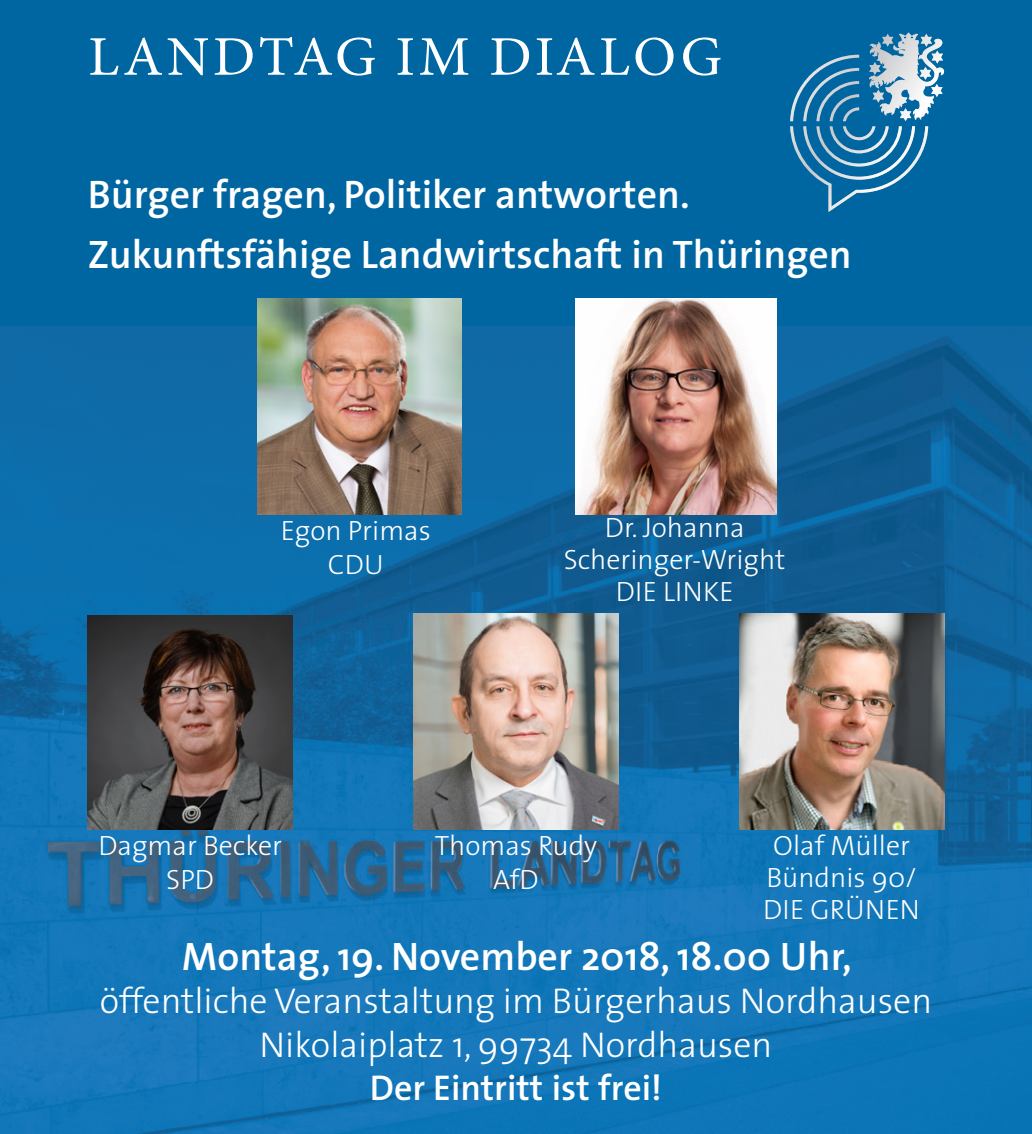
<style>
.page{position:relative;width:1032px;height:1134px;background:#0066a1}
.page>*{position:absolute;margin:0;border:0;box-sizing:border-box;transform-origin:0 0}
.t1{font:56px "Minion Pro";letter-spacing:.055em;color:#fff}
.t2{font:600 40px "The Sans";color:#fff}
.t3{font:300 36px "The Sans";color:#fff}
.t4{font:600 36px "The Sans";color:#fff}
.t5{font:300 28px "The Sans";color:#fff}
</style>
<div class="page">
<img style="left:0;top:326px;width:1032px;height:808px">
<svg style="left:790px;top:33px;width:154px;height:179px"></svg>
<img style="left:257px;top:299px;width:204px;height:215px">
<img style="left:575px;top:299px;width:202px;height:215px">
<img style="left:414px;top:614px;width:204px;height:215px">
<img style="left:88px;top:615px;width:204px;height:214px">
<img style="left:740px;top:614px;width:204px;height:215px">
<p class="t1" style="left:88px;top:19px;width:635px">LANDTAG IM DIALOG</p>
<p class="t2" style="left:88px;top:161px;width:603px">Bürger fragen, Politiker antworten.</p>
<p class="t2" style="left:88px;top:221px;width:765px">Zukunftsfähige Landwirtschaft in Thüringen</p>
<p class="t5" style="left:281px;top:507px;width:151px">Egon Primas</p>
<p class="t5" style="left:328px;top:541px;width:57px">CDU</p>
<p class="t5" style="left:605px;top:504px;width:141px">Dr. Johanna</p>
<p class="t5" style="left:564px;top:536px;width:223px">Scheringer-Wright</p>
<p class="t5" style="left:616px;top:568px;width:119px">DIE LINKE</p>
<p class="t5" style="left:98px;top:822px;width:185px">Dagmar Becker</p>
<p class="t5" style="left:166px;top:856px;width:49px">SPD</p>
<p class="t5" style="left:435px;top:822px;width:164px">Thomas Rudy</p>
<p class="t5" style="left:493px;top:856px;width:47px">AfD</p>
<p class="t5" style="left:773px;top:822px;width:138px">Olaf Müller</p>
<p class="t5" style="left:766px;top:854px;width:152px">Bündnis 90/</p>
<p class="t5" style="left:763px;top:886px;width:158px">DIE GRÜNEN</p>
<p class="t2" style="left:182px;top:923px;width:671px">Montag, 19. November 2018, 18.00 Uhr,</p>
<p class="t3" style="left:100px;top:971px;width:834px">öffentliche Veranstaltung im Bürgerhaus Nordhausen</p>
<p class="t3" style="left:260px;top:1015px;width:514px">Nikolaiplatz 1, 99734 Nordhausen</p>
<p class="t4" style="left:370px;top:1058px;width:294px">Der Eintritt ist frei!</p>
</div>
